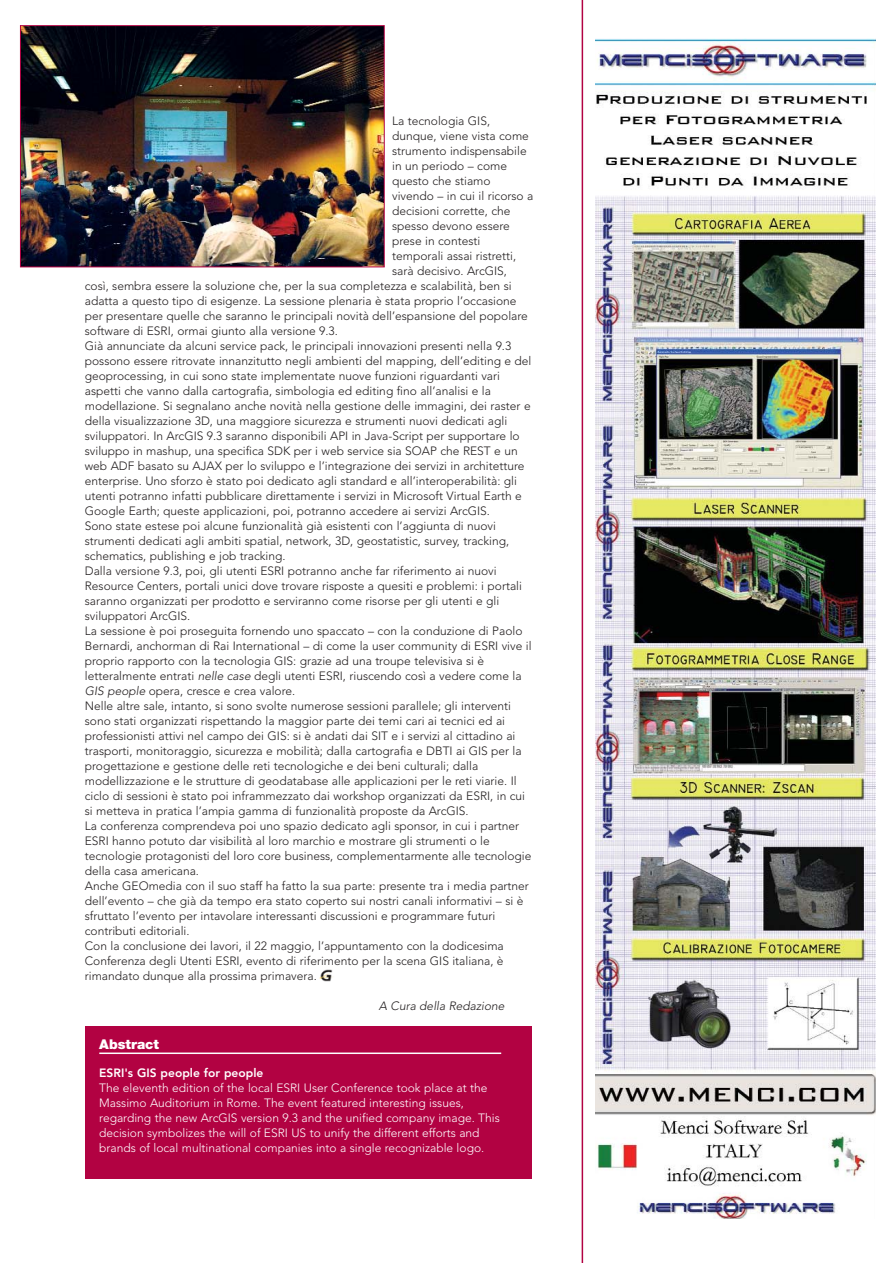
<style>
.page{position:relative;width:893px;height:1263px;background:#fff}
.page>*{position:absolute;margin:0;border:0;box-sizing:border-box;transform-origin:0 0}
.t1{font:900 13.5px "Helvetica Neue";color:#fff}
.t2{font:300 12px "Avenir";color:#231f20}
.t3{font:300 12px/15px "Avenir";color:#fff}
.t4{font:800 12px "Avenir";color:#fff}
</style>
<div class="page">
<div style="left:85px;top:1026px;width:446px;height:153px;background:#b20242"></div>
<hr style="left:99px;top:1053px;width:402px;height:1px;background:#fff">
<img style="left:320px;top:970px;width:13px;height:11px">
<img style="left:595px;top:38px;width:280px;height:1180px">
<hr style="left:582px;top:1px;width:1px;height:1262px;background:#b20242">
<img style="left:22px;top:27px;width:361px;height:238px">
<div style="left:20px;top:25px;width:365px;height:242px;border:1px solid #b20242"></div>
<p class="t2" style="left:392px;top:116px;width:100px">La tecnologia GIS,</p>
<p class="t2" style="left:392px;top:131px;width:138px">dunque, viene vista come</p>
<p class="t2" style="left:392px;top:146px;width:136px">strumento indispensabile</p>
<p class="t2" style="left:392px;top:161px;width:116px">in un periodo – come</p>
<p class="t2" style="left:392px;top:176px;width:100px">questo che stiamo</p>
<p class="t2" style="left:392px;top:191px;width:143px">vivendo – in cui il ricorso a</p>
<p class="t2" style="left:392px;top:206px;width:120px">decisioni corrette, che</p>
<p class="t2" style="left:392px;top:221px;width:119px">spesso devono essere</p>
<p class="t2" style="left:392px;top:236px;width:90px">prese in contesti</p>
<p class="t2" style="left:392px;top:251px;width:126px">temporali assai ristretti,</p>
<p class="t2" style="left:392px;top:266px;width:116px">sarà decisivo. ArcGIS,</p>
<p class="t2" style="left:85px;top:281px;width:428px">così, sembra essere la soluzione che, per la sua completezza e scalabilità, ben si</p>
<p class="t2" style="left:85px;top:296px;width:433px">adatta a questo tipo di esigenze. La sessione plenaria è stata proprio l’occasione</p>
<p class="t2" style="left:85px;top:311px;width:444px">per presentare quelle che saranno le principali novità dell’espansione del popolare</p>
<p class="t2" style="left:85px;top:326px;width:254px">software di ESRI, ormai giunto alla versione 9.3.</p>
<p class="t2" style="left:85px;top:341px;width:428px">Già annunciate da alcuni service pack, le principali innovazioni presenti nella 9.3</p>
<p class="t2" style="left:85px;top:356px;width:448px">possono essere ritrovate innanzitutto negli ambienti del mapping, dell’editing e del</p>
<p class="t2" style="left:85px;top:371px;width:417px">geoprocessing, in cui sono state implementate nuove funzioni riguardanti vari</p>
<p class="t2" style="left:85px;top:386px;width:408px">aspetti che vanno dalla cartografia, simbologia ed editing fino all’analisi e la</p>
<p class="t2" style="left:85px;top:401px;width:447px">modellazione. Si segnalano anche novità nella gestione delle immagini, dei raster e</p>
<p class="t2" style="left:85px;top:416px;width:424px">della visualizzazione 3D, una maggiore sicurezza e strumenti nuovi dedicati agli</p>
<p class="t2" style="left:85px;top:431px;width:436px">sviluppatori. In ArcGIS 9.3 saranno disponibili API in Java-Script per supportare lo</p>
<p class="t2" style="left:85px;top:446px;width:434px">sviluppo in mashup, una specifica SDK per i web service sia SOAP che REST e un</p>
<p class="t2" style="left:85px;top:461px;width:441px">web ADF basato su AJAX per lo sviluppo e l’integrazione dei servizi in architetture</p>
<p class="t2" style="left:85px;top:476px;width:434px">enterprise. Uno sforzo è stato poi dedicato agli standard e all’interoperabilità: gli</p>
<p class="t2" style="left:85px;top:491px;width:439px">utenti potranno infatti pubblicare direttamente i servizi in Microsoft Virtual Earth e</p>
<p class="t2" style="left:85px;top:506px;width:407px">Google Earth; queste applicazioni, poi, potranno accedere ai servizi ArcGIS.</p>
<p class="t2" style="left:85px;top:521px;width:413px">Sono state estese poi alcune funzionalità già esistenti con l’aggiunta di nuovi</p>
<p class="t2" style="left:85px;top:536px;width:426px">strumenti dedicati agli ambiti spatial, network, 3D, geostatistic, survey, tracking,</p>
<p class="t2" style="left:85px;top:551px;width:202px">schematics, publishing e job tracking.</p>
<p class="t2" style="left:85px;top:566px;width:413px">Dalla versione 9.3, poi, gli utenti ESRI potranno anche far riferimento ai nuovi</p>
<p class="t2" style="left:85px;top:581px;width:439px">Resource Centers, portali unici dove trovare risposte a quesiti e problemi: i portali</p>
<p class="t2" style="left:85px;top:596px;width:416px">saranno organizzati per prodotto e serviranno come risorse per gli utenti e gli</p>
<p class="t2" style="left:85px;top:611px;width:107px">sviluppatori ArcGIS.</p>
<p class="t2" style="left:85px;top:626px;width:439px">La sessione è poi proseguita fornendo uno spaccato – con la conduzione di Paolo</p>
<p class="t2" style="left:85px;top:641px;width:448px">Bernardi, anchorman di Rai International – di come la user community di ESRI vive il</p>
<p class="t2" style="left:85px;top:656px;width:401px">proprio rapporto con la tecnologia GIS: grazie ad una troupe televisiva si è</p>
<p class="t2" style="left:85px;top:671px;width:438px">letteralmente entrati nelle case degli utenti ESRI, riuscendo così a vedere come la</p>
<p class="t2" style="left:85px;top:686px;width:212px">GIS people opera, cresce e crea valore.</p>
<p class="t2" style="left:85px;top:701px;width:428px">Nelle altre sale, intanto, si sono svolte numerose sessioni parallele; gli interventi</p>
<p class="t2" style="left:85px;top:716px;width:422px">sono stati organizzati rispettando la maggior parte dei temi cari ai tecnici ed ai</p>
<p class="t2" style="left:85px;top:731px;width:432px">professionisti attivi nel campo dei GIS: si è andati dai SIT e i servizi al cittadino ai</p>
<p class="t2" style="left:85px;top:746px;width:438px">trasporti, monitoraggio, sicurezza e mobilità; dalla cartografia e DBTI ai GIS per la</p>
<p class="t2" style="left:85px;top:761px;width:395px">progettazione e gestione delle reti tecnologiche e dei beni culturali; dalla</p>
<p class="t2" style="left:85px;top:776px;width:433px">modellizzazione e le strutture di geodatabase alle applicazioni per le reti viarie. Il</p>
<p class="t2" style="left:85px;top:791px;width:442px">ciclo di sessioni è stato poi inframmezzato dai workshop organizzati da ESRI, in cui</p>
<p class="t2" style="left:85px;top:806px;width:385px">si metteva in pratica l’ampia gamma di funzionalità proposte da ArcGIS.</p>
<p class="t2" style="left:85px;top:821px;width:436px">La conferenza comprendeva poi uno spazio dedicato agli sponsor, in cui i partner</p>
<p class="t2" style="left:85px;top:836px;width:406px">ESRI hanno potuto dar visibilità al loro marchio e mostrare gli strumenti o le</p>
<p class="t2" style="left:85px;top:851px;width:448px">tecnologie protagonisti del loro core business, complementarmente alle tecnologie</p>
<p class="t2" style="left:85px;top:866px;width:116px">della casa americana.</p>
<p class="t2" style="left:85px;top:881px;width:446px">Anche GEOmedia con il suo staff ha fatto la sua parte: presente tra i media partner</p>
<p class="t2" style="left:85px;top:896px;width:440px">dell’evento – che già da tempo era stato coperto sui nostri canali informativi – si è</p>
<p class="t2" style="left:85px;top:911px;width:412px">sfruttato l’evento per intavolare interessanti discussioni e programmare futuri</p>
<p class="t2" style="left:85px;top:926px;width:106px">contributi editoriali.</p>
<p class="t2" style="left:85px;top:941px;width:420px">Con la conclusione dei lavori, il 22 maggio, l’appuntamento con la dodicesima</p>
<p class="t2" style="left:85px;top:956px;width:420px">Conferenza degli Utenti ESRI, evento di riferimento per la scena GIS italiana, è</p>
<p class="t2" style="left:85px;top:971px;width:233px">rimandato dunque alla prossima primavera.</p>
<p class="t2" style="left:379px;top:1001px;width:129px">A Cura della Redazione</p>
<p class="t1" style="left:99px;top:1039px;width:61px">Abstract</p>
<p class="t4" style="left:99px;top:1068px;width:166px">ESRI's GIS people for people</p>
<p class="t3" style="left:99px;top:1081px;width:402px">The eleventh edition of the local ESRI User Conference took place at the Massimo Auditorium in Rome. The event featured interesting issues, regarding the new ArcGIS version 9.3 and the unified company image. This decision symbolizes the will of ESRI US to unify the different efforts and brands of local multinational companies into a single recognizable logo.</p>
</div>
